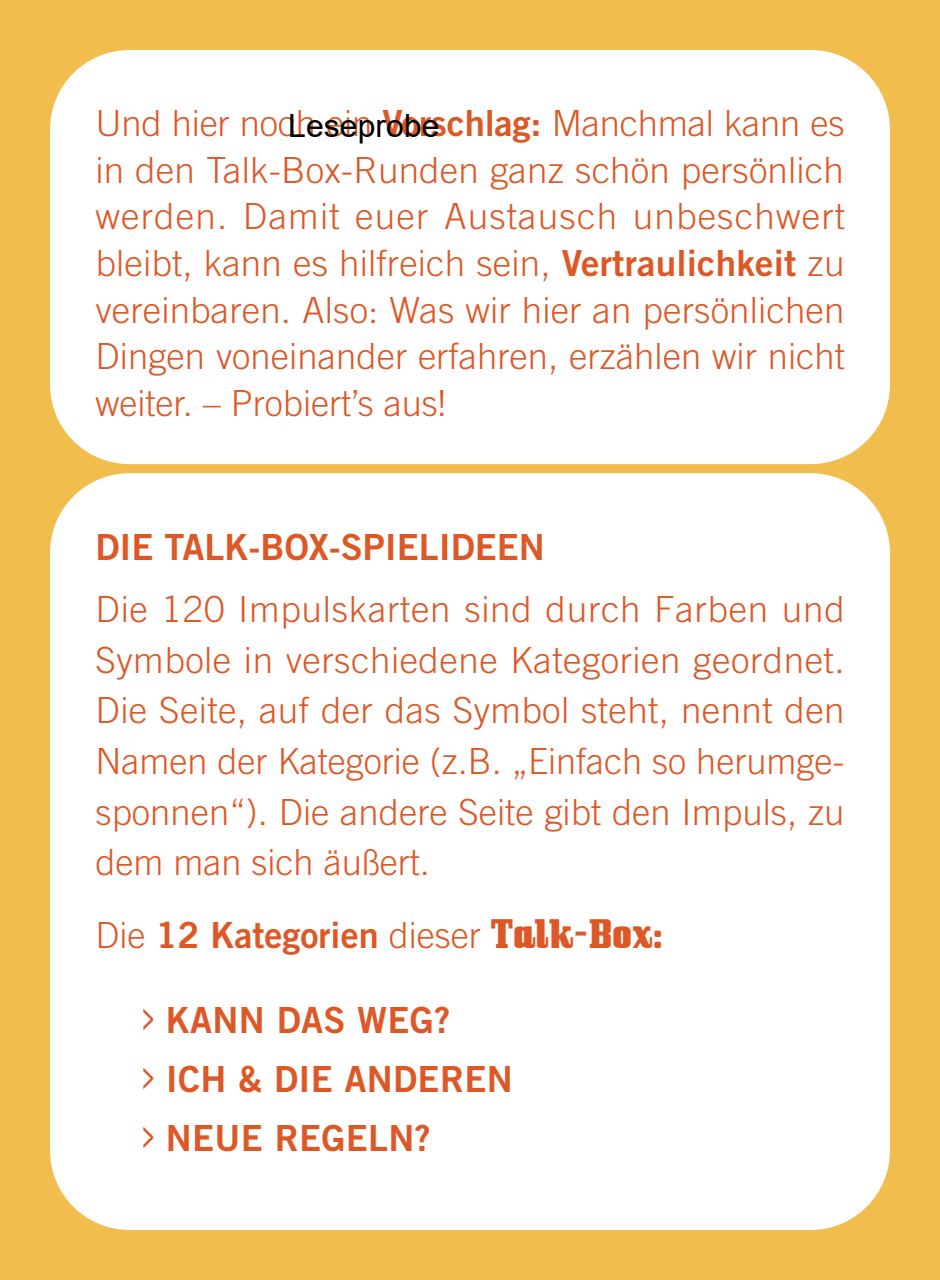
<style>
.page{position:relative;width:940px;height:1280px;background:#fff}
.page>*{position:absolute;margin:0;border:0;box-sizing:border-box;transform-origin:0 0}
.t1{font:300 36px/46.8px "Trade Gothic";color:#dd5827;text-align:justify}
.t2{font:36px/58.8px "Trade Gothic Bold Two";color:#dd5827}
.t3{font:32px "Arial";color:#000}
.s1{font-family:"Trade Gothic Bold Two";font-weight:400}
.s2{font-family:"Trade Gothic";font-weight:300}
.s3{font-family:"Bullpen"}
.s4{font-family:"Bullpen";font-size:44px}
</style>
<div class="page">
<div style="left:0;top:0;width:939px;height:1279px;background:#f1be4e"></div>
<div style="left:50px;top:50px;width:839px;height:414px;background:#fff;border-radius:79px"></div>
<div style="left:50px;top:473px;width:839px;height:756px;background:#fff;border-radius:79px"></div>
<p class="t1" style="left:95px;top:99px;width:750px">Und hier noch ein <span class="s1">Vorschlag:</span> Manchmal kann es in den Talk-Box-Runden ganz schön persönlich werden. Damit euer Austausch unbeschwert bleibt, kann es hilfreich sein, <span class="s1">Vertraulichkeit</span> zu vereinbaren. Also: Was wir hier an persönlichen Dingen voneinander erfahren, erzählen wir nicht weiter. – Probiert’s aus!</p>
<p class="t3" style="left:288px;top:104px;width:153px">Leseprobe</p>
<p class="t2" style="left:95px;top:517px;width:451px">DIE TALK-BOX-SPIELIDEEN</p>
<p class="t1" style="left:95px;top:583px;width:750px;line-height:50.8px">Die 120 Impulskarten sind durch Farben und Symbole in verschiedene Kategorien geordnet.<br>Die Seite, auf der das Symbol steht, nennt den Namen der Kategorie (z.B. „Einfach so herumge&shy;sponnen“). Die andere Seite gibt den Impuls, zu dem man sich äußert.</p>
<p class="t2" style="left:95px;top:904px;width:569px"><span class="s2">Die</span> 12 Kategorien <span class="s2">dieser</span> <span class="s3">Talk-Box:</span></p>
<p class="t2" style="left:141px;top:990px;width:373px"><span class="s4">›</span> KANN DAS WEG?<br><span class="s4">›</span> ICH &amp; DIE ANDEREN <span class="s4">›</span> NEUE REGELN?</p>
</div>
